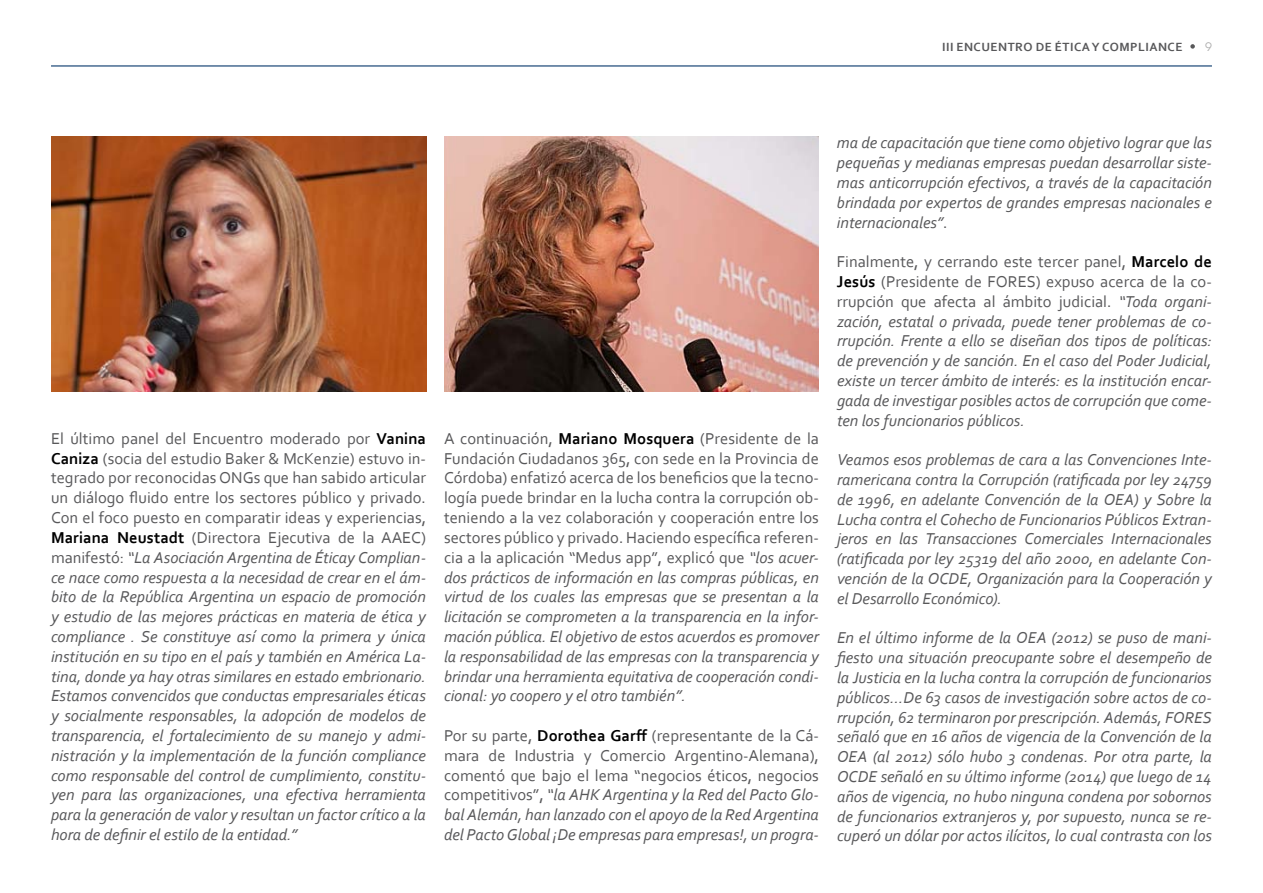
<style>
.page{position:relative;width:1263px;height:893px;background:#fff}
.page>*{position:absolute;margin:0;border:0;box-sizing:border-box;transform-origin:0 0}
.t1{font:italic 16.5px/19.8px "Corbel";letter-spacing:-.005em;color:#58585a;text-align:justify}
.t2{font:16.5px/19.8px "Corbel";color:#58585a;text-align:justify}
.t3{font:700 12.45px "Corbel";letter-spacing:.04em;color:#58585a}
.t4{font:12px "Lubalin Graph";color:#acacac}
.s1{font-style:normal}
.s2{font-weight:700;font-style:normal;color:#000}
.s3{font-weight:700;color:#000}
.s4{font-style:italic}
</style>
<div class="page">
<hr style="left:51px;top:65px;width:1161px;height:2px;background:#476b91">
<svg style="left:1190px;top:44px;width:5px;height:5px"></svg>
<img style="left:444px;top:136px;width:375px;height:255px">
<img style="left:51px;top:136px;width:375px;height:255px">
<p class="t3" style="left:942px;top:39px;width:58px">III Encuentro</p>
<p class="t3" style="left:1036px;top:39px;width:35px">de Ética</p>
<p class="t3" style="left:1092px;top:39px;width:28px">y Compliance</p>
<p class="t4" style="left:1205px;top:39px;width:8px">9</p>
<p class="t1" style="left:51px;top:428px;width:376px"><span class="s1">El último panel del Encuentro moderado por</span> <span class="s2">Vanina Caniza</span> <span class="s1">(socia del estudio Baker &amp; McKenzie) estuvo in&shy;tegrado por reconocidas ONGs que han sabido articular un diálogo fluido entre los sectores público y privado.<br>Con el foco puesto en comparatir ideas y experiencias, </span><span class="s2">Mariana Neustadt</span> <span class="s1">(Directora Ejecutiva de la AAEC) manifestó:</span> “La Asociación Argentina de Éticay Complian&shy;ce nace como respuesta a la necesidad de crear en el ám&shy;bito de la República Argentina un espacio de promoción y estudio de las mejores prácticas en materia de ética y compliance . Se constituye así como la primera y única institución en su tipo en el país y también en América La&shy;tina, donde ya hay otras similares en estado embrionario.<br>Estamos convencidos que conductas empresariales éticas y socialmente responsables, la adopción de modelos de transparencia, el fortalecimiento de su manejo y admi&shy;nistración y la implementación de la función compliance como responsable del control de cumplimiento, constitu&shy;yen para las organizaciones, una efectiva herramienta para la generación de valor y resultan un factor crítico a la hora de definir el estilo de la entidad.”</p>
<p class="t1" style="left:444px;top:428px;width:376px"><span class="s1">A continuación,</span> <span class="s2">Mariano Mosquera</span> <span class="s1">(Presidente de la Fundación Ciudadanos 365, con sede en la Provincia de Córdoba) enfatizó acerca de los beneficios que la tecno&shy;logía puede brindar en la lucha contra la corrupción ob&shy;teniendo a la vez colaboración y cooperación entre los sectores público y privado. Haciendo específica referen&shy;cia a la aplicación “Medus app”, explicó que</span> “los acuer&shy;dos prácticos de información en las compras públicas, en virtud de los cuales las empresas que se presentan a la licitación se comprometen a la transparencia en la infor&shy;mación pública. El objetivo de estos acuerdos es promover la responsabilidad de las empresas con la transparencia y brindar una herramienta equitativa de cooperación condi&shy;cional: yo coopero y el otro también”.</p>
<p class="t2" style="left:444px;top:725px;width:376px">Por su parte, <span class="s3">Dorothea Garff</span> (representante de la Cá&shy;mara de Industria y Comercio Argentino-Alemana), comentó que bajo el lema “negocios éticos, negocios competitivos”, <span class="s4">“la AHK Argentina y la Red del Pacto Glo&shy;bal Alemán, han lanzado con el apoyo de la Red Argentina del Pacto Global ¡De empresas para empresas!, un progra-</span></p>
<p class="t1" style="left:837px;top:133px;width:376px">ma de capacitación que tiene como objetivo lograr que las pequeñas y medianas empresas puedan desarrollar siste&shy;mas anticorrupción efectivos, a través de la capacitación brindada por expertos de grandes empresas nacionales e internacionales”<span class="s1">.</span></p>
<p class="t1" style="left:837px;top:251px;width:376px"><span class="s1">Finalmente, y cerrando este tercer panel,</span> <span class="s2">Marcelo de Jesús</span> <span class="s1">(Presidente de FORES) expuso acerca de la co&shy;rrupción que afecta al ámbito judicial.</span> “Toda organi&shy;zación, estatal o privada, puede tener problemas de co&shy;rrupción. Frente a ello se diseñan dos tipos de políticas: de prevención y de sanción. En el caso del Poder Judicial, existe un tercer ámbito de interés: es la institución encar&shy;gada de investigar posibles actos de corrupción que come&shy;ten los funcionarios públicos.</p>
<p class="t1" style="left:837px;top:449px;width:376px">Veamos esos problemas de cara a las Convenciones Inte&shy;ramericana contra la Corrupción (ratificada por ley 24759 de 1996, en adelante Convención de la OEA) y Sobre la Lucha contra el Cohecho de Funcionarios Públicos Extran&shy;jeros en las Transacciones Comerciales Internacionales (ratificada por ley 25319 del año 2000, en adelante Con&shy;vención de la OCDE, Organización para la Cooperación y el Desarrollo Económico).</p>
<p class="t1" style="left:837px;top:628px;width:376px">En el último informe de la OEA (2012) se puso de mani&shy;fiesto una situación preocupante sobre el desempeño de la Justicia en la lucha contra la corrupción de funcionarios públicos…De 63 casos de investigación sobre actos de co&shy;rrupción, 62 terminaron por prescripción. Además, FORES señaló que en 16 años de vigencia de la Convención de la OEA (al 2012) sólo hubo 3 condenas. Por otra parte, la OCDE señaló en su último informe (2014) que luego de 14 años de vigencia, no hubo ninguna condena por sobornos de funcionarios extranjeros y, por supuesto, nunca se re&shy;cuperó un dólar por actos ilícitos, lo cual contrasta con los</p>
</div>
